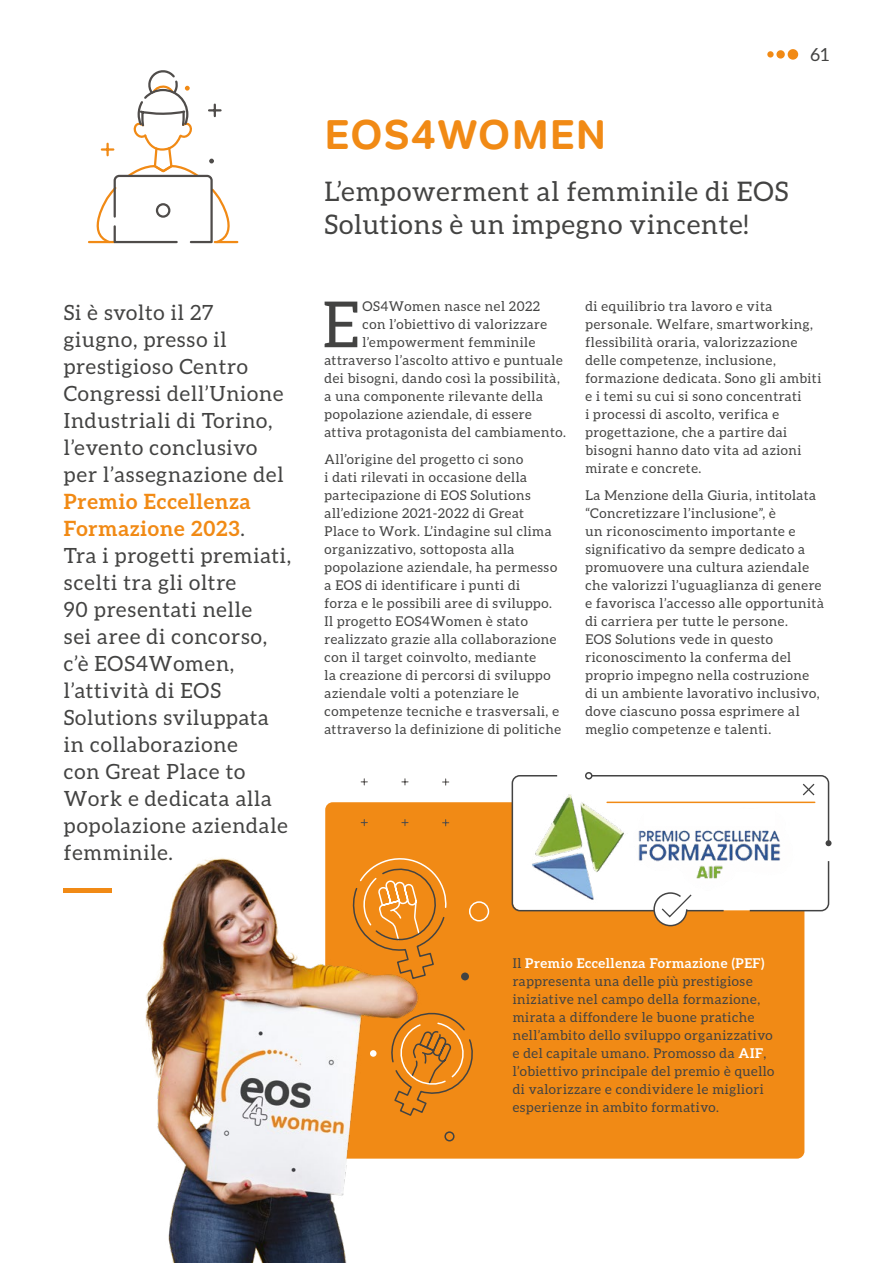
<style>
.page{position:relative;width:893px;height:1263px;background:#fff}
.page>*{position:absolute;margin:0;border:0;box-sizing:border-box;transform-origin:0 0}
.t1{font:63.75px "Aleo";color:#434342}
.t2{font:700 42px "Tondo";letter-spacing:.025em;color:#f18a15}
.t3{font:27px/33px "Aleo";letter-spacing:.03em;color:#434342}
.t4{font:21px/27px "Aleo";letter-spacing:.04em;color:#434342}
.t5{font:18px "Aleo";color:#434342}
.t6{font:13.5px/18px "Aleo";letter-spacing:.04em;color:#434342}
.s1{font-weight:700;color:#f18a15}
.s2{font-weight:700;color:#fff}
</style>
<div class="page">
<div style="left:325px;top:802px;width:479px;height:356px;background:#f18a15"></div>
<div style="left:64px;top:888px;width:48px;height:5px;background:#f18a15"></div>
<div style="left:788px;top:49px;width:10px;height:11px;background:#f18a15;border-radius:50%"></div>
<div style="left:776px;top:50px;width:9px;height:9px;background:#f18a15;border-radius:50%"></div>
<svg style="left:767px;top:51px;width:7px;height:7px"></svg>
<svg style="left:88px;top:70px;width:151px;height:174px"></svg>
<svg style="left:511px;top:774px;width:320px;height:153px"></svg>
<div style="left:585px;top:772px;width:7px;height:7px;border:2px solid #434343;border-radius:50%"></div>
<div style="left:645px;top:809px;width:130px;height:16px;background:#fff"></div>
<svg style="left:434px;top:1006px;width:41px;height:111px;background:#e5881e"></svg>
<svg style="left:434px;top:854px;width:13px;height:126px;background:#eb8b1e"></svg>
<svg style="left:443px;top:779px;width:6px;height:6px"></svg>
<svg style="left:443px;top:820px;width:6px;height:6px"></svg>
<svg style="left:402px;top:779px;width:6px;height:6px"></svg>
<svg style="left:361px;top:779px;width:6px;height:6px"></svg>
<div style="left:469px;top:901px;width:20px;height:20px;border:2px solid #fff;border-radius:50%"></div>
<div style="left:444px;top:1131px;width:11px;height:10px;border:2px solid #434342;border-radius:50%"></div>
<div style="left:461px;top:972px;width:8px;height:8px;background:#434342;border-radius:50%"></div>
<img style="left:145px;top:810px;width:289px;height:453px">
<div style="left:370px;top:1050px;width:7px;height:7px;background:#fff;border-radius:50%"></div>
<h3 class="t4" style="left:64px;top:299px;width:221px">Si è svolto il 27 giugno, presso il prestigioso Centro<br>Congressi dell’Unione<br>Industriali di Torino, l’evento conclusivo per l’assegnazione del</h3>
<p class="t4" style="left:64px;top:488px;width:229px"><span class="s1">Premio Eccellenza<br>Formazione 2023</span>.<br>Tra i progetti premiati, scelti tra gli oltre<br>90 presentati nelle<br>sei aree di concorso, c’è EOS4Women, l’attività di EOS<br>Solutions sviluppata in collaborazione<br>con Great Place to<br>Work e dedicata alla popolazione aziendale femminile.</p>
<h3 class="t5" style="left:810px;top:44px;width:20px">61</h3>
<h2 class="t2" style="left:325px;top:109px;width:283px">EOS4WOMEN</h2>
<h3 class="t3" style="left:325px;top:174px;width:465px">L’empowerment al femminile di EOS<br>Solutions è un impegno vincente!</h3>
<h1 class="t1" style="left:322px;top:289px;width:39px">E</h1>
<p class="t6" style="left:362px;top:297px;width:179px">OS4Women nasce nel 2022</p>
<p class="t6" style="left:362px;top:315px;width:186px">con l’obiettivo di valorizzare</p>
<p class="t6" style="left:362px;top:333px;width:174px">l’empowerment femminile</p>
<p class="t6" style="left:325px;top:351px;width:240px">attraverso l’ascolto attivo e puntuale</p>
<p class="t6" style="left:325px;top:369px;width:237px">dei bisogni, dando così la possibilità,</p>
<p class="t6" style="left:325px;top:387px;width:220px">a una componente rilevante della</p>
<p class="t6" style="left:325px;top:405px;width:209px">popolazione aziendale, di essere</p>
<p class="t6" style="left:325px;top:423px;width:243px">attiva protagonista del cambiamento.</p>
<p class="t6" style="left:325px;top:450px;width:238px">All’origine del progetto ci sono<br>i dati rilevati in occasione della partecipazione di EOS Solutions all’edizione 2021-2022 di Great Place to Work. L’indagine sul clima organizzativo, sottoposta alla popolazione aziendale, ha permesso a EOS di identificare i punti di<br>forza e le possibili aree di sviluppo.<br>Il progetto EOS4Women è stato realizzato grazie alla collaborazione con il target coinvolto, mediante<br>la creazione di percorsi di sviluppo aziendale volti a potenziare le competenze tecniche e trasversali, e attraverso la definizione di politiche</p>
<p class="t6" style="left:585px;top:297px;width:237px">di equilibrio tra lavoro e vita personale. Welfare, smartworking, flessibilità oraria, valorizzazione delle competenze, inclusione, formazione dedicata. Sono gli ambiti e i temi su cui si sono concentrati<br>i processi di ascolto, verifica e progettazione, che a partire dai bisogni hanno dato vita ad azioni mirate e concrete.</p>
<p class="t6" style="left:585px;top:486px;width:240px">La Menzione della Giuria, intitolata “Concretizzare l’inclusione”, è<br>un riconoscimento importante e significativo da sempre dedicato a promuovere una cultura aziendale che valorizzi l’uguaglianza di genere e favorisca l’accesso alle opportunità di carriera per tutte le persone.<br>EOS Solutions vede in questo riconoscimento la conferma del proprio impegno nella costruzione di un ambiente lavorativo inclusivo, dove ciascuno possa esprimere al meglio competenze e talenti.</p>
<p class="t6" style="left:513px;top:954px;width:263px">Il <span class="s2">Premio Eccellenza Formazione (PEF) </span>rappresenta una delle più prestigiose iniziative nel campo della formazione, mirata a diffondere le buone pratiche nell’ambito dello sviluppo organizzativo e del capitale umano. Promosso da <span class="s2">AIF</span>, l’obiettivo principale del premio è quello di valorizzare e condividere le migliori esperienze in ambito formativo.</p>
</div>
